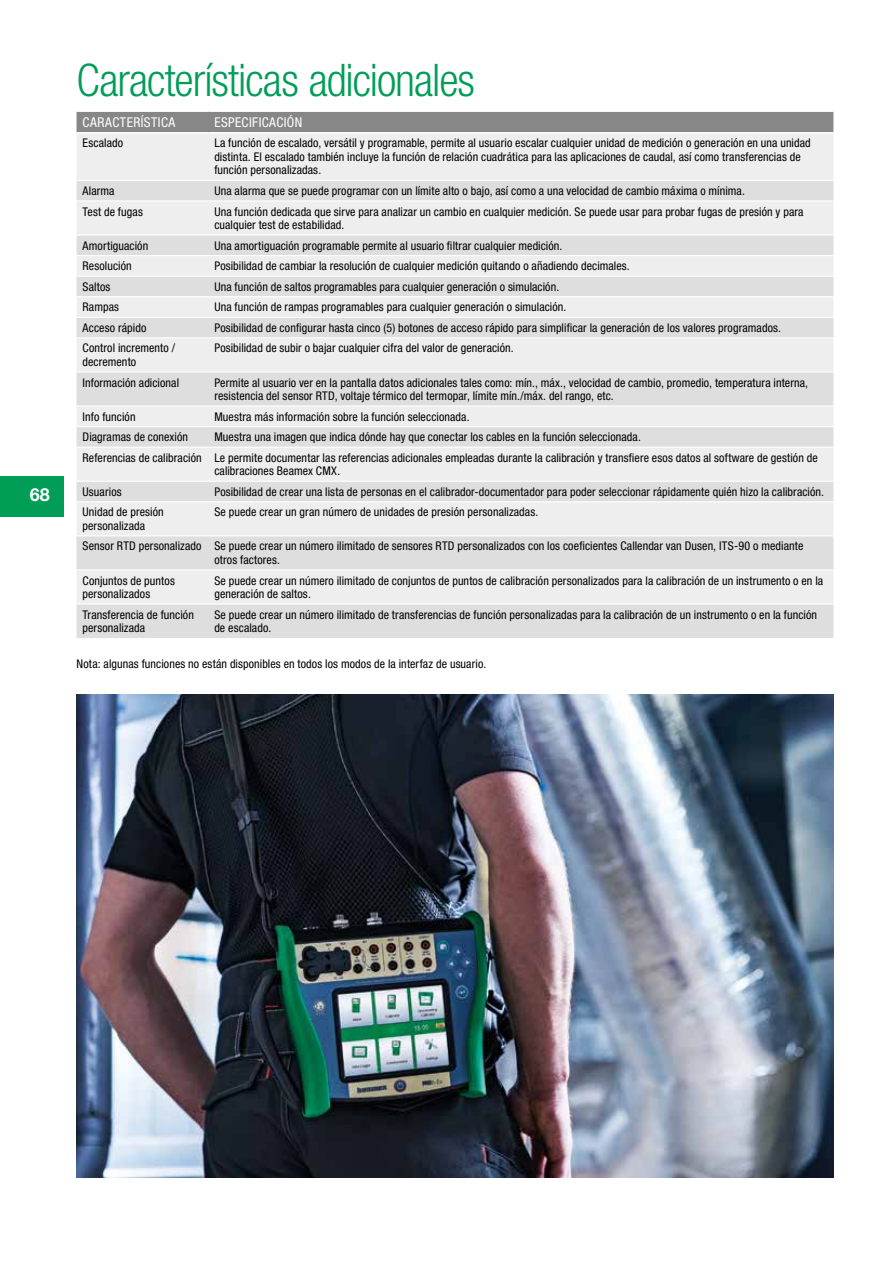
<style>
.page{position:relative;width:893px;height:1263px;background:#fff}
.page>*{position:absolute;margin:0;border:0;box-sizing:border-box;transform-origin:0 0}
.t1{font:300 condensed 45px "Helvetica Neue LT Std";letter-spacing:-.025em;color:#009d57}
.t2{font:700 18px "Helvetica Neue LT Std";color:#fff}
.t3{font:condensed 13.5px "Helvetica Neue LT Std";letter-spacing:.03em;color:#fff}
.t4{font:condensed 12px/13.5px "Helvetica Neue LT Std";letter-spacing:.01em;color:#000}
</style>
<div class="page">
<div style="left:77px;top:112px;width:756px;height:20px;background:#888787"></div>
<div style="left:77px;top:134px;width:756px;height:46px;background:#eee"></div>
<svg style="left:77px;top:181px;width:756px;height:457px;background:#e6e6e6"></svg>
<hr style="left:77px;top:234px;width:131px;height:2px;background:#fff">
<hr style="left:208px;top:234px;width:625px;height:2px;background:#fff">
<hr style="left:77px;top:276px;width:131px;height:1px;background:#fff">
<hr style="left:208px;top:276px;width:625px;height:1px;background:#fff">
<hr style="left:77px;top:317px;width:131px;height:1px;background:#fff">
<hr style="left:208px;top:317px;width:625px;height:1px;background:#fff">
<hr style="left:77px;top:371px;width:131px;height:1px;background:#fff">
<hr style="left:208px;top:371px;width:625px;height:1px;background:#fff">
<hr style="left:77px;top:426px;width:131px;height:1px;background:#fff">
<hr style="left:208px;top:426px;width:625px;height:1px;background:#fff">
<hr style="left:77px;top:481px;width:131px;height:1px;background:#fff">
<hr style="left:208px;top:481px;width:625px;height:1px;background:#fff">
<hr style="left:77px;top:535px;width:131px;height:1px;background:#fff">
<hr style="left:208px;top:535px;width:625px;height:1px;background:#fff">
<hr style="left:77px;top:603px;width:131px;height:2px;background:#fff">
<hr style="left:208px;top:603px;width:625px;height:2px;background:#fff">
<hr style="left:77px;top:200px;width:131px;height:2px;background:#fff">
<hr style="left:208px;top:200px;width:625px;height:2px;background:#fff">
<hr style="left:77px;top:255px;width:131px;height:1px;background:#fff">
<hr style="left:208px;top:255px;width:625px;height:1px;background:#fff">
<hr style="left:77px;top:296px;width:131px;height:1px;background:#fff">
<hr style="left:208px;top:296px;width:625px;height:1px;background:#fff">
<hr style="left:77px;top:337px;width:131px;height:1px;background:#fff">
<hr style="left:208px;top:337px;width:625px;height:1px;background:#fff">
<hr style="left:77px;top:405px;width:131px;height:2px;background:#fff">
<hr style="left:208px;top:405px;width:625px;height:2px;background:#fff">
<hr style="left:77px;top:447px;width:131px;height:1px;background:#fff">
<hr style="left:208px;top:447px;width:625px;height:1px;background:#fff">
<hr style="left:77px;top:501px;width:131px;height:1px;background:#fff">
<hr style="left:208px;top:501px;width:625px;height:1px;background:#fff">
<hr style="left:77px;top:569px;width:131px;height:1px;background:#fff">
<hr style="left:208px;top:569px;width:625px;height:1px;background:#fff">
<img style="left:77px;top:694px;width:756px;height:484px">
<div style="left:0;top:476px;width:64px;height:40px;background:#009d57"></div>
<h2 class="t2" style="left:30px;top:483px;width:21px">68</h2>
<h1 class="t1" style="left:77px;top:54px;width:400px">Características adicionales</h1>
<p class="t3" style="left:83px;top:114px;width:94px">CARACTERÍSTICA</p>
<p class="t3" style="left:214px;top:114px;width:89px">ESPECIFICACIÓN</p>
<p class="t4" style="left:83px;top:136px;width:42px">Escalado</p>
<p class="t4" style="left:214px;top:136px;width:598px">La función de escalado, versátil y programable, permite al usuario escalar cualquier unidad de medición o generación en una unidad distinta. El escalado también incluye la función de relación cuadrática para las aplicaciones de caudal, así como transferencias de función personalizadas.</p>
<p class="t4" style="left:83px;top:184px;width:34px">Alarma</p>
<p class="t4" style="left:214px;top:184px;width:532px">Una alarma que se puede programar con un límite alto o bajo, así como a una velocidad de cambio máxima o mínima.</p>
<p class="t4" style="left:83px;top:204px;width:62px">Test de fugas</p>
<p class="t4" style="left:214px;top:204px;width:591px">Una función dedicada que sirve para analizar un cambio en cualquier medición. Se puede usar para probar fugas de presión y para cualquier test de estabilidad.</p>
<p class="t4" style="left:83px;top:239px;width:67px">Amortiguación</p>
<p class="t4" style="left:214px;top:239px;width:350px">Una amortiguación programable permite al usuario filtrar cualquier medición.</p>
<p class="t4" style="left:83px;top:259px;width:51px">Resolución</p>
<p class="t4" style="left:214px;top:259px;width:417px">Posibilidad de cambiar la resolución de cualquier medición quitando o añadiendo decimales.</p>
<p class="t4" style="left:83px;top:280px;width:29px">Saltos</p>
<p class="t4" style="left:214px;top:280px;width:346px">Una función de saltos programables para cualquier generación o simulación.</p>
<p class="t4" style="left:83px;top:300px;width:38px">Rampas</p>
<p class="t4" style="left:214px;top:300px;width:354px">Una función de rampas programables para cualquier generación o simulación.</p>
<p class="t4" style="left:83px;top:321px;width:65px">Acceso rápido</p>
<p class="t4" style="left:214px;top:321px;width:568px">Posibilidad de configurar hasta cinco (5) botones de acceso rápido para simplificar la generación de los valores programados.</p>
<p class="t4" style="left:83px;top:341px;width:94px">Control incremento / decremento</p>
<p class="t4" style="left:214px;top:341px;width:301px">Posibilidad de subir o bajar cualquier cifra del valor de generación.</p>
<p class="t4" style="left:83px;top:375px;width:98px">Información adicional</p>
<p class="t4" style="left:214px;top:375px;width:595px">Permite al usuario ver en la pantalla datos adicionales tales como: mín., máx., velocidad de cambio, promedio, temperatura interna, resistencia del sensor RTD, voltaje térmico del termopar, límite mín./máx. del rango, etc.</p>
<p class="t4" style="left:83px;top:409px;width:55px">Info función</p>
<p class="t4" style="left:214px;top:409px;width:257px">Muestra más información sobre la función seleccionada.</p>
<p class="t4" style="left:83px;top:430px;width:107px">Diagramas de conexión</p>
<p class="t4" style="left:83px;top:427px;width:737px;line-height:20.5px;text-indent:132px">Muestra una imagen que indica dónde hay que conectar los cables en la función seleccionada.<br>Referencias de calibración Le permite documentar las referencias adicionales empleadas durante la calibración y transfiere esos datos al software de gestión de</p>
<p class="t4" style="left:214px;top:464px;width:127px">calibraciones Beamex CMX.</p>
<p class="t4" style="left:83px;top:485px;width:41px">Usuarios</p>
<p class="t4" style="left:214px;top:485px;width:611px">Posibilidad de crear una lista de personas en el calibrador-documentador para poder seleccionar rápidamente quién hizo la calibración.</p>
<p class="t4" style="left:83px;top:505px;width:83px">Unidad de presión personalizada</p>
<p class="t4" style="left:214px;top:505px;width:325px">Se puede crear un gran número de unidades de presión personalizadas.</p>
<p class="t4" style="left:214px;top:539px;width:591px;text-indent:-132px">Sensor RTD personalizado Se puede crear un número ilimitado de sensores RTD personalizados con los coeficientes Callendar van Dusen, ITS-90 o mediante otros factores.</p>
<p class="t4" style="left:83px;top:573px;width:94px">Conjuntos de puntos personalizados</p>
<p class="t4" style="left:214px;top:573px;width:610px">Se puede crear un número ilimitado de conjuntos de puntos de calibración personalizados para la calibración de un instrumento o en la generación de saltos.</p>
<p class="t4" style="left:83px;top:607px;width:113px">Transferencia de función personalizada</p>
<p class="t4" style="left:214px;top:607px;width:604px">Se puede crear un número ilimitado de transferencias de función personalizadas para la calibración de un instrumento o en la función de escalado.</p>
<p class="t4" style="left:77px;top:656px;width:411px">Nota: algunas funciones no están disponibles en todos los modos de la interfaz de usuario.</p>
</div>
